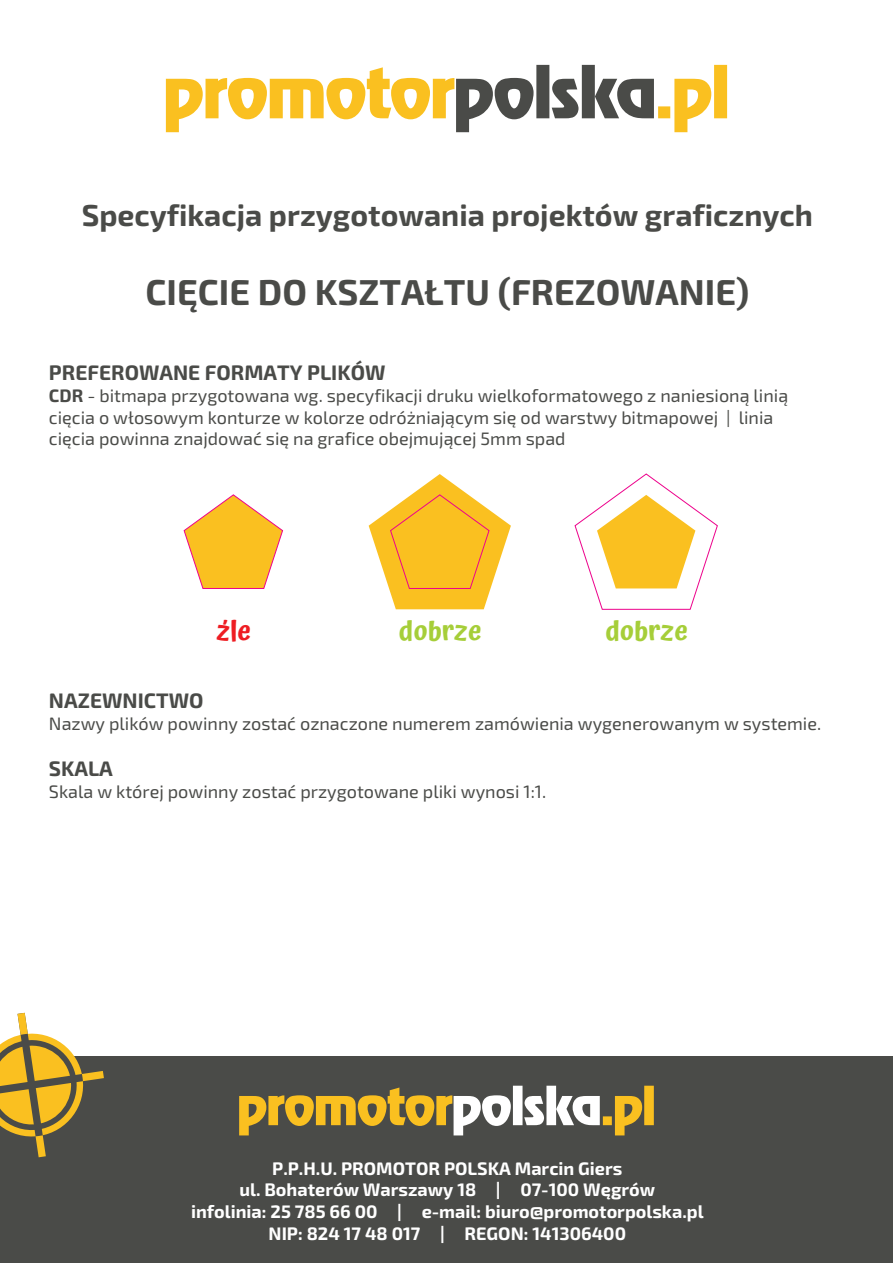
<style>
.page{position:relative;width:893px;height:1263px;background:#fff}
.page>*{position:absolute;margin:0;border:0;box-sizing:border-box;transform-origin:0 0}
.t1{font:700 36px "Exo 2";color:#4a4b48}
.t2{font:700 30.3px "Exo 2";color:#4a4b48}
.t3{font:600 27.3px "Atma";color:#a6ce39}
.t4{font:600 27.3px "Atma";color:#ee1d23}
.t5{font:700 21px "Exo 2";color:#4a4b48}
.t6{font:700 18.15px/21.8px "Exo 2";color:#fff;text-align:center}
.t7{font:18px/21.6px "Exo 2";color:#4a4b48}
.s1{font-weight:700}
</style>
<div class="page">
<svg style="left:166px;top:65px;width:561px;height:67px"></svg>
<div style="left:0;top:1057px;width:893px;height:206px;background:#4a4b48"></div>
<svg style="left:239px;top:1086px;width:415px;height:49px"></svg>
<svg style="left:0;top:1013px;width:104px;height:144px"></svg>
<svg style="left:184px;top:494px;width:99px;height:95px"></svg>
<svg style="left:369px;top:474px;width:142px;height:135px"></svg>
<svg style="left:575px;top:474px;width:143px;height:136px"></svg>
<h2 class="t2" style="left:82px;top:205px;width:733px">Specyfikacja przygotowania projektów graficznych</h2>
<h1 class="t1" style="left:145px;top:279px;width:605px">CIÊCIE DO KSZTA£TU (FREZOWANIE)</h1>
<p class="t5" style="left:49px;top:365px;width:338px">PREFEROWANE FORMATY PLIKÓW</p>
<p class="t7" style="left:49px;top:387px;width:741px"><span class="s1">CDR</span> - bitmapa przygotowana wg. specyfikacji druku wielkoformatowego z naniesion¹ lini¹ ciêcia o w³osowym konturze w kolorze odró¿niaj¹cym siê od warstwy bitmapowej | linia ciêcia powinna znajdowaæ siê na grafice obejmuj¹cej 5mm spad</p>
<h3 class="t4" style="left:216px;top:615px;width:36px">Ÿle</h3>
<h3 class="t3" style="left:399px;top:615px;width:84px">dobrze</h3>
<h3 class="t3" style="left:605px;top:615px;width:84px">dobrze</h3>
<p class="t5" style="left:49px;top:693px;width:156px">NAZEWNICTWO</p>
<p class="t7" style="left:49px;top:714px;width:774px">Nazwy plików powinny zostaæ oznaczone numerem zamówienia wygenerowanym w systemie.</p>
<p class="t5" style="left:49px;top:761px;width:65px">SKALA</p>
<p class="t7" style="left:49px;top:783px;width:499px">Skala w której powinny zostaæ przygotowane pliki wynosi 1:1.</p>
<p class="t6" style="left:191px;top:1159px;width:514px">P.P.H.U. PROMOTOR POLSKA Marcin Giers<br>ul. Bohaterów Warszawy 18 | 07-100 Wêgrów<br>infolinia: 25 785 66 00 | e-mail: biuro@promotorpolska.pl NIP: 824 17 48 017 | REGON: 141306400</p>
</div>
